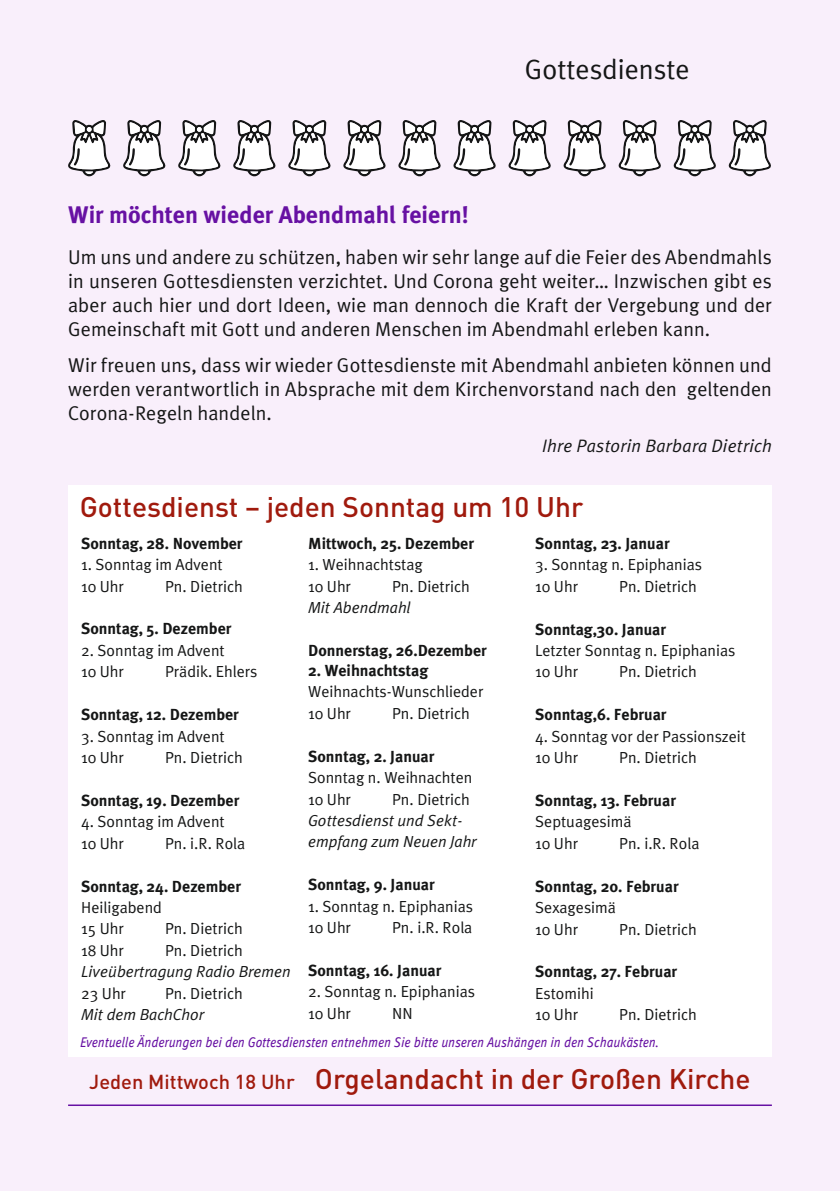
<style>
.page{position:relative;width:840px;height:1191px;background:#fff}
.page>*{position:absolute;margin:0;border:0;box-sizing:border-box;transform-origin:0 0}
.t1{font:500 28px "DINOT";color:#a01a0d}
.t2{font:28px "Meta Plus Normal";color:#151616}
.t3{font:700 24px "Meta Plus";color:#6711a3}
.t4{font:20px/24px "Meta Plus Normal";letter-spacing:.005em;color:#151616;text-align:justify}
.t5{font:italic 18px "Meta Plus Normal";letter-spacing:.015em;color:#151616}
.t6{font:16px/21.4px "Meta Plus Normal";color:#151616}
.t7{font:700 16px "Meta Plus";color:#151616}
.t8{font:italic 16px/21.4px "Meta Plus Normal";color:#151616}
.t9{font:italic condensed 14px "Meta Pro";letter-spacing:.01em;color:#6711a3}
.s1{font-size:20px}
</style>
<div class="page">
<div style="left:0;top:0;width:839px;height:1191px;background:#f9effb"></div>
<hr style="left:68px;top:1104px;width:703px;height:2px;background:#6711a3">
<div style="left:68px;top:485px;width:703px;height:571px;background:#fff"></div>
<svg style="left:68px;top:120px;width:43px;height:56px"></svg>
<svg style="left:123px;top:120px;width:43px;height:56px"></svg>
<svg style="left:178px;top:120px;width:43px;height:56px"></svg>
<svg style="left:233px;top:120px;width:43px;height:56px"></svg>
<svg style="left:288px;top:120px;width:43px;height:56px"></svg>
<svg style="left:343px;top:120px;width:43px;height:56px"></svg>
<svg style="left:398px;top:120px;width:43px;height:56px"></svg>
<svg style="left:453px;top:120px;width:43px;height:56px"></svg>
<svg style="left:508px;top:120px;width:43px;height:56px"></svg>
<svg style="left:563px;top:120px;width:43px;height:56px"></svg>
<svg style="left:618px;top:120px;width:43px;height:56px"></svg>
<svg style="left:673px;top:120px;width:43px;height:56px"></svg>
<svg style="left:728px;top:120px;width:43px;height:56px"></svg>
<h1 class="t2" style="left:524px;top:53px;width:166px">Gottesdienste</h1>
<h2 class="t3" style="left:68px;top:201px;width:402px">Wir möchten wieder Abendmahl feiern!</h2>
<p class="t4" style="left:68px;top:245px;width:705px">Um uns und andere zu schützen, haben wir sehr lange auf die Feier des Abendmahls in unseren Gottesdiensten verzichtet. Und Corona geht weiter… Inzwischen gibt es aber auch hier und dort Ideen, wie man dennoch die Kraft der Vergebung und der Gemeinschaft mit Gott und anderen Menschen im Abendmahl erleben kann.</p>
<p class="t4" style="left:68px;top:353px;width:705px">Wir freuen uns, dass wir wieder Gottesdienste mit Abendmahl anbieten können und werden verantwortlich in Absprache mit dem Kirchenvorstand nach den geltenden Corona-Regeln handeln.</p>
<p class="t5" style="left:542px;top:435px;width:231px">Ihre Pastorin Barbara Dietrich</p>
<h1 class="t1" style="left:80px;top:489px;width:505px">Gottesdienst − jeden Sonntag um 10 Uhr</h1>
<p class="t7" style="left:81px;top:534px;width:163px">Sonntag, 28. November</p>
<p class="t6" style="left:81px;top:554px;width:143px">1. Sonntag im Advent<br>10 Uhr</p>
<p class="t7" style="left:308px;top:534px;width:167px">Mittwoch, 25. Dezember</p>
<p class="t6" style="left:308px;top:554px;width:116px">1. Weihnachtstag<br>10 Uhr</p>
<p class="t7" style="left:535px;top:534px;width:136px">Sonntag, 23. Januar</p>
<p class="t6" style="left:535px;top:554px;width:168px">3. Sonntag n. Epiphanias<br>10 Uhr</p>
<p class="t6" style="left:165px;top:575px;width:79px">Pn. Dietrich</p>
<p class="t7" style="left:81px;top:619px;width:152px">Sonntag, 5. Dezember</p>
<p class="t6" style="left:81px;top:639px;width:145px">2. Sonntag im Advent<br>10 Uhr</p>
<p class="t6" style="left:392px;top:575px;width:79px">Pn. Dietrich</p>
<p class="t8" style="left:308px;top:596px;width:104px">Mit Abendmahl</p>
<p class="t7" style="left:308px;top:641px;width:180px">Donnerstag, 26.Dezember</p>
<p class="t7" style="left:308px;top:661px;width:121px">2. Weihnachtstag</p>
<p class="t6" style="left:308px;top:681px;width:177px">Weihnachts-Wunschlieder<br>10 Uhr</p>
<p class="t6" style="left:619px;top:575px;width:79px">Pn. Dietrich</p>
<p class="t7" style="left:535px;top:620px;width:132px">Sonntag,30. Januar</p>
<p class="t6" style="left:535px;top:639px;width:201px">Letzter Sonntag n. Epiphanias<br>10 Uhr</p>
<p class="t6" style="left:165px;top:661px;width:94px">Prädik. Ehlers</p>
<p class="t7" style="left:81px;top:705px;width:159px">Sonntag, 12. Dezember</p>
<p class="t6" style="left:81px;top:725px;width:145px">3. Sonntag im Advent<br>10 Uhr</p>
<p class="t6" style="left:619px;top:661px;width:79px">Pn. Dietrich</p>
<p class="t7" style="left:535px;top:705px;width:133px">Sonntag,6. Februar</p>
<p class="t6" style="left:535px;top:725px;width:212px">4. Sonntag vor der Passionszeit<br>10 Uhr</p>
<p class="t6" style="left:392px;top:702px;width:79px">Pn. Dietrich</p>
<p class="t7" style="left:308px;top:747px;width:128px">Sonntag, 2. Januar</p>
<p class="t6" style="left:308px;top:766px;width:165px">Sonntag n. Weihnachten<br>10 Uhr</p>
<p class="t6" style="left:165px;top:746px;width:79px">Pn. Dietrich</p>
<p class="t7" style="left:81px;top:791px;width:159px">Sonntag, 19. Dezember</p>
<p class="t6" style="left:81px;top:811px;width:145px">4. Sonntag im Advent<br>10 Uhr</p>
<p class="t6" style="left:619px;top:746px;width:79px">Pn. Dietrich</p>
<p class="t7" style="left:535px;top:791px;width:142px">Sonntag, 13. Februar</p>
<p class="t6" style="left:535px;top:811px;width:98px">Septuagesimä<br>10 Uhr</p>
<p class="t6" style="left:392px;top:788px;width:79px">Pn. Dietrich</p>
<p class="t8" style="left:308px;top:809px;width:170px">Gottesdienst und Sekt&shy;empfang zum Neuen Jahr</p>
<p class="t7" style="left:308px;top:875px;width:128px">Sonntag, 9. Januar</p>
<p class="t6" style="left:308px;top:895px;width:166px">1. Sonntag n. Epiphanias<br>10 Uhr</p>
<p class="t6" style="left:165px;top:832px;width:82px">Pn. i.R. Rola</p>
<p class="t7" style="left:81px;top:876px;width:161px">Sonntag, 24. Dezember</p>
<p class="t6" style="left:81px;top:896px;width:82px">Heiligabend<br>15 Uhr</p>
<p class="t6" style="left:619px;top:832px;width:82px">Pn. i.R. Rola</p>
<p class="t7" style="left:535px;top:877px;width:145px">Sonntag, 20. Februar</p>
<p class="t6" style="left:535px;top:896px;width:82px">Sexagesimä<br>10 Uhr</p>
<p class="t6" style="left:392px;top:916px;width:82px">Pn. i.R. Rola</p>
<p class="t7" style="left:308px;top:961px;width:135px">Sonntag, 16. Januar</p>
<p class="t6" style="left:308px;top:981px;width:168px">2. Sonntag n. Epiphanias<br>10 Uhr</p>
<p class="t6" style="left:165px;top:918px;width:79px">Pn. Dietrich</p>
<p class="t6" style="left:619px;top:918px;width:79px">Pn. Dietrich</p>
<p class="t7" style="left:535px;top:962px;width:143px">Sonntag, 27. Februar</p>
<p class="t6" style="left:535px;top:982px;width:60px">Estomihi<br>10 Uhr</p>
<p class="t6" style="left:81px;top:939px;width:44px">18 Uhr</p>
<p class="t6" style="left:165px;top:939px;width:79px">Pn. Dietrich</p>
<p class="t8" style="left:81px;top:961px;width:211px">Liveübertragung Radio Bremen</p>
<p class="t6" style="left:81px;top:982px;width:46px">23 Uhr</p>
<p class="t6" style="left:165px;top:982px;width:79px">Pn. Dietrich</p>
<p class="t8" style="left:81px;top:1003px;width:124px">Mit dem BachChor</p>
<p class="t6" style="left:392px;top:1002px;width:22px">NN</p>
<p class="t6" style="left:619px;top:1004px;width:79px">Pn. Dietrich</p>
<p class="t9" style="left:80px;top:1031px;width:580px">Eventuelle Änderungen bei den Gottesdiensten entnehmen Sie bitte unseren Aushängen in den Schaukästen.</p>
<h1 class="t1" style="left:89px;top:1061px;width:662px"><span class="s1">Jeden Mittwoch 18 Uhr</span> Orgelandacht in der Großen Kirche</h1>
</div>
